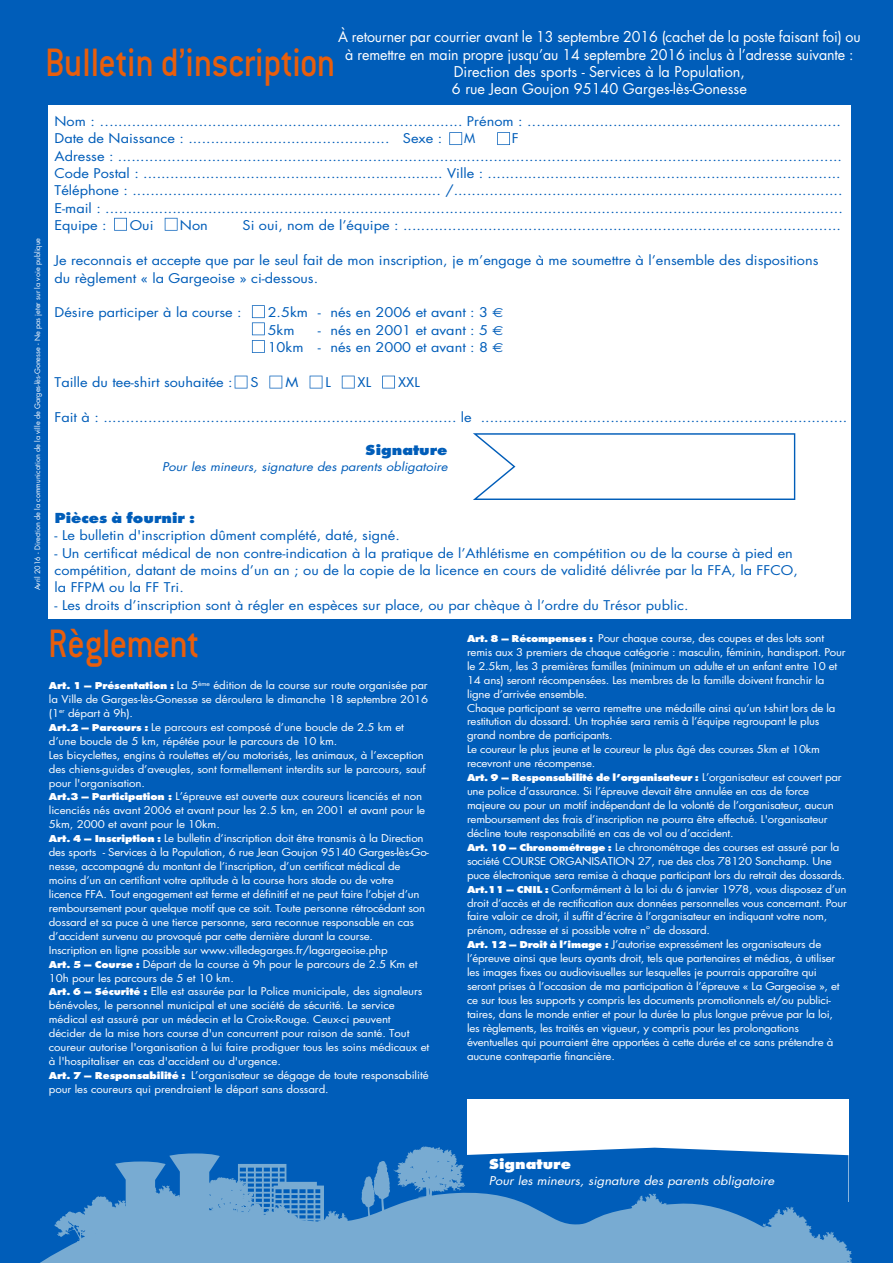
<style>
.page{position:relative;width:893px;height:1263px;background:#005db9}
.page>*{position:absolute;margin:0;border:0;box-sizing:border-box;transform-origin:0 0}
.t1{font:500 43.5px "Conduit ITC";letter-spacing:-.015em;color:#e85e0c;scale:.87 1}
.t2{font:800 15.15px "Futura T";color:#005db9;scale:1.11 1}
.t3{font:800 15.15px "Futura T";color:#fff;scale:1.11 1}
.t4{font:14.55px/17.4px "Futura";letter-spacing:-.01em;color:#fff;text-align:center}
.t5{font:13.05px/17.4px "Futura";color:#005db9;scale:1.11 1}
.t6{font:13.05px "Futura";color:#005db9;scale:.96 1}
.t7{font:italic 11.7px "Futura";color:#005db9;scale:1.11 1}
.t8{font:italic 11.7px "Futura";color:#fff;scale:1.11 1}
.t9{font:10.5px/14px "Futura";letter-spacing:-.02em;color:#fff;scale:1.1 1}
.t10{font:800 10.5px "Futura T";letter-spacing:-.02em;color:#fff;scale:1.1 1}
.t11{font:7.2px "Futura";color:#fff}
.s1{font-family:"Euro Sans"}
.s2{font-family:"Futura T";font-weight:800}
.s3{font-family:"Futura";font-weight:400}
</style>
<div class="page">
<div style="left:48px;top:106px;width:802px;height:512px;background:#fff"></div>
<div style="left:467px;top:1099px;width:381px;height:103px;background:#fff"></div>
<svg style="left:473px;top:433px;width:322px;height:67px"></svg>
<svg style="left:252px;top:305px;width:13px;height:48px"></svg>
<svg style="left:235px;top:376px;width:12px;height:12px"></svg>
<svg style="left:269px;top:376px;width:13px;height:12px"></svg>
<svg style="left:310px;top:376px;width:12px;height:12px"></svg>
<svg style="left:342px;top:376px;width:13px;height:12px"></svg>
<svg style="left:382px;top:376px;width:13px;height:12px"></svg>
<svg style="left:449px;top:132px;width:13px;height:13px"></svg>
<svg style="left:497px;top:132px;width:13px;height:13px"></svg>
<svg style="left:55px;top:1146px;width:797px;height:117px"></svg>
<svg style="left:114px;top:218px;width:13px;height:13px"></svg>
<svg style="left:165px;top:218px;width:13px;height:13px"></svg>
<p class="t4" style="left:338px;top:28px;width:524px">À retourner par courrier avant le 13 septembre 2016 (cachet de la poste faisant foi) ou à remettre en main propre jusqu’au 14 septembre 2016 inclus à l’adresse suivante :<br>Direction des sports - Services à la Population,<br>6 rue Jean Goujon 95140 Garges-lès-Gonesse</p>
<h1 class="t1" style="left:45px;top:38px;width:335px">Bulletin d’inscription</h1>
<p class="t11" style="left:33px;top:590px;width:354px;rotate:-90deg">Avril 2016 - Direction de la communication de la ville de Garges-lès-Gonesse - Ne pas jeter sur la voie publique</p>
<p class="t5" style="left:55px;top:112px;width:710px">Nom : ….............................................................................. Prénom : .…..................................................................<br>Date de Naissance : ............................................. Sexe :</p>
<p class="t6" style="left:464px;top:129px;width:13px">M</p>
<p class="t5" style="left:55px;top:130px;width:712px;text-indent:457px">F<br>Adresse : ..................................................................................................................................................................<br>Code Postal : ................................................................... Ville : ...............................................................................<br>Téléphone : ..................................................................... /.......................................................................................<br>E-mail : .....................................................................................................................................................................<br>Equipe :</p>
<p class="t5" style="left:130px;top:217px;width:23px">Oui</p>
<p class="t5" style="left:180px;top:217px;width:27px">Non</p>
<p class="t5" style="left:243px;top:217px;width:541px">Si oui, nom de l’équipe : ..................................................................................................</p>
<p class="t5" style="left:55px;top:251px;width:690px">Je reconnais et accepte que par le seul fait de mon inscription, je m’engage à me soumettre à l’ensemble des dispositions du règlement « la Gargeoise » ci-dessous.</p>
<p class="t5" style="left:55px;top:304px;width:170px">Désire participer à la course :</p>
<p class="t5" style="left:268px;top:304px;width:214px">2.5km - nés en 2006 et avant : 3 <span class="s1">€<br></span>5km</p>
<p class="t5" style="left:268px;top:321px;width:214px;text-align:right">- nés en 2001 et avant : 5 <span class="s1">€<br></span>10km - nés en 2000 et avant : 8 <span class="s1">€</span></p>
<p class="t5" style="left:55px;top:373px;width:162px">Taille du tee-shirt souhaitée :</p>
<p class="t5" style="left:251px;top:373px;width:9px">S</p>
<p class="t5" style="left:286px;top:373px;width:13px">M</p>
<p class="t5" style="left:325px;top:373px;width:6px">L</p>
<p class="t5" style="left:358px;top:373px;width:14px">XL</p>
<p class="t5" style="left:398px;top:373px;width:21px">XXL</p>
<p class="t5" style="left:55px;top:408px;width:716px">Fait à : ............................................................................... le ..................................................................................</p>
<h2 class="t2" style="left:365px;top:441px;width:76px">Signature</h2>
<p class="t7" style="left:162px;top:459px;width:259px">Pour les mineurs, signature des parents obligatoire</p>
<h2 class="t2" style="left:55px;top:509px;width:128px">Pièces à fournir :</h2>
<p class="t5" style="left:55px;top:526px;width:313px">- Le bulletin d'inscription dûment complété, daté, signé.</p>
<p class="t5" style="left:55px;top:544px;width:671px">- Un certificat médical de non contre-indication à la pratique de l’Athlétisme en compétition ou de la course à pied en compétition, datant de moins d’un an ; ou de la copie de la licence en cours de validité délivrée par la FFA, la FFCO, la FFPM ou la FF Tri.</p>
<p class="t5" style="left:55px;top:596px;width:573px">- Les droits d’inscription sont à régler en espèces sur place, ou par chèque à l’ordre du Trésor public.</p>
<h1 class="t1" style="left:48px;top:619px;width:176px">Règlement</h1>
<p class="t9" style="left:49px;top:678px;width:347px"><span class="s2">Art. 1 – Présentation :</span> La 5<sup>ème</sup> édition de la course sur route organisée par la Ville de Garges-lès-Gonesse se déroulera le dimanche 18 septembre 2016 (1<sup>er</sup> départ à 9h).<br><span class="s2">Art.2 – Parcours :</span> Le parcours est composé d’une boucle de 2.5 km et d’une boucle de 5 km, répétée pour le parcours de 10 km.<br>Les bicyclettes, engins à roulettes et/ou motorisés, les animaux, à l’exception des chiens-guides d’aveugles, sont formellement interdits sur le parcours, sauf pour l'organisation.<br><span class="s2">Art.3 – Participation :</span> L’épreuve est ouverte aux coureurs licenciés et non licenciés nés avant 2006 et avant pour les 2.5 km, en 2001 et avant pour le 5km, 2000 et avant pour le 10km.<br><span class="s2">Art. 4 – Inscription :</span> Le bulletin d’inscription doit être transmis à la Direction des sports - Services à la Population, 6 rue Jean Goujon 95140 Garges-lès-Go&shy;nesse, accompagné du montant de l’inscription, d’un certificat médical de moins d’un an certifiant votre aptitude à la course hors stade ou de votre licence FFA. Tout engagement est ferme et définitif et ne peut faire l’objet d’un remboursement pour quelque motif que ce soit. Toute personne rétrocédant son dossard et sa puce à une tierce personne, sera reconnue responsable en cas d’accident survenu au provoqué par cette dernière durant la course.<br>Inscription en ligne possible sur www.villedegarges.fr/lagargeoise.php<br><span class="s2">Art. 5 – Course :</span> Départ de la course à 9h pour le parcours de 2.5 Km et 10h pour les parcours de 5 et 10 km.<br><span class="s2">Art. 6 – Sécurité :</span> Elle est assurée par la Police municipale, des signaleurs bénévoles, le personnel municipal et une société de sécurité. Le service médical est assuré par un médecin et la Croix-Rouge. Ceux-ci peuvent décider de la mise hors course d'un concurrent pour raison de santé. Tout coureur autorise l'organisation à lui faire prodiguer tous les soins médicaux et à l'hospitaliser en cas d'accident ou d'urgence.<br><span class="s2">Art. 7 – Responsabilité :</span> L’organisateur se dégage de toute responsabilité pour les coureurs qui prendraient le départ sans dossard.</p>
<p class="t9" style="left:467px;top:631px;width:346px"><span class="s2">Art. 8 – Récompenses :</span> Pour chaque course, des coupes et des lots sont remis aux 3 premiers de chaque catégorie : masculin, féminin, handisport. Pour le 2.5km, les 3 premières familles (minimum un adulte et un enfant entre 10 et 14 ans) seront récompensées. Les membres de la famille doivent franchir la ligne d’arrivée ensemble.<br>Chaque participant se verra remettre une médaille ainsi qu’un t-shirt lors de la restitution du dossard. Un trophée sera remis à l’équipe regroupant le plus grand nombre de participants.<br>Le coureur le plus jeune et le coureur le plus âgé des courses 5km et 10km recevront une récompense.</p>
<p class="t10" style="left:467px;top:771px;width:342px">Art. 9 – Responsabilité de l’organisateur : <span class="s3">L’organisateur est couvert par</span></p>
<p class="t9" style="left:467px;top:784px;width:347px">une police d’assurance. Si l’épreuve devait être annulée en cas de force majeure ou pour un motif indépendant de la volonté de l’organisateur, aucun remboursement des frais d’inscription ne pourra être effectué. L'organisateur décline toute responsabilité en cas de vol ou d’accident.<br><span class="s2">Art. 10 – Chronométrage :</span> Le chronométrage des courses est assuré par la société COURSE ORGANISATION 27, rue des clos 78120 Sonchamp. Une puce électronique sera remise à chaque participant lors du retrait des dossards.<br><span class="s2">Art.11 – CNIL :</span> Conformément à la loi du 6 janvier 1978, vous disposez d’un droit d’accès et de rectification aux données personnelles vous concernant. Pour faire valoir ce droit, il suffit d’écrire à l’organisateur en indiquant votre nom, prénom, adresse et si possible votre n° de dossard.<br><span class="s2">Art. 12 – Droit à l’image :</span> J’autorise expressément les organisateurs de l’épreuve ainsi que leurs ayants droit, tels que partenaires et médias, à utiliser les images fixes ou audiovisuelles sur lesquelles je pourrais apparaître qui seront prises à l’occasion de ma participation à l’épreuve « La Gargeoise », et ce sur tous les supports y compris les documents promotionnels et/ou publici&shy;taires, dans le monde entier et pour la durée la plus longue prévue par la loi, les règlements, les traités en vigueur, y compris pour les prolongations éventuelles qui pourraient être apportées à cette durée et ce sans prétendre à aucune contrepartie financière.</p>
<h2 class="t3" style="left:489px;top:1155px;width:76px">Signature</h2>
<p class="t8" style="left:489px;top:1172px;width:259px">Pour les mineurs, signature des parents obligatoire</p>
</div>
